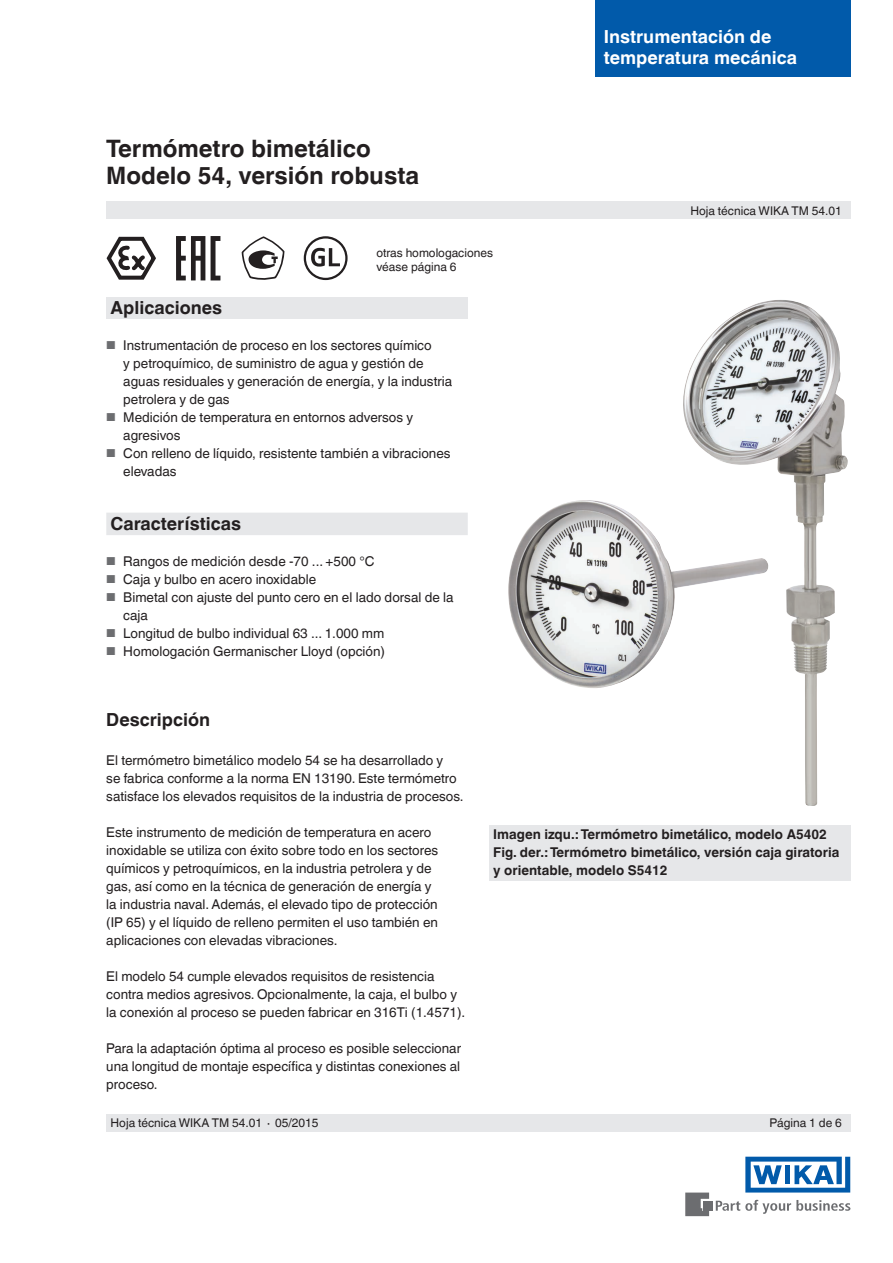
<style>
.page{position:relative;width:893px;height:1263px;background:#fff}
.page>*{position:absolute;margin:0;border:0;box-sizing:border-box;transform-origin:0 0}
.t1{font:700 24px/27px "Helvetica World";color:#231f20}
.t2{font:700 18px "Helvetica World";color:#231f20}
.t3{font:700 18px/21px "Helvetica World";color:#fff}
.t4{font:13.5px/18px "Helvetica World";color:#231f20}
.t5{font:700 13.5px/18px "Helvetica World";color:#231f20}
.t6{font:12px/13.5px "Helvetica World";color:#231f20}
.s1{font-size:11.55px;color:#6c6d70}
</style>
<div class="page">
<div style="left:106px;top:298px;width:362px;height:21px;background:#e6e7e9"></div>
<svg style="left:716px;top:1200px;width:134px;height:14px"></svg>
<div style="left:703px;top:1201px;width:9px;height:9px;background:#6c6d70"></div>
<svg style="left:685px;top:1192px;width:24px;height:24px"></svg>
<svg style="left:745px;top:1157px;width:105px;height:35px"></svg>
<div style="left:106px;top:202px;width:744px;height:17px;background:#e6e7e9"></div>
<div style="left:106px;top:1114px;width:744px;height:17px;background:#e6e7e9"></div>
<div style="left:595px;top:0;width:255px;height:77px;background:#015aaa"></div>
<div style="left:304px;top:236px;width:44px;height:44px;border:2px solid #231f20;border-radius:50%"></div>
<svg style="left:311px;top:248px;width:29px;height:19px"></svg>
<img style="left:508px;top:500px;width:173px;height:188px">
<img style="left:681px;top:300px;width:167px;height:506px">
<svg style="left:106px;top:236px;width:50px;height:44px"></svg>
<svg style="left:211px;top:236px;width:9px;height:44px"></svg>
<svg style="left:176px;top:236px;width:29px;height:44px"></svg>
<svg style="left:242px;top:236px;width:42px;height:44px"></svg>
<div style="left:106px;top:513px;width:362px;height:22px;background:#e6e7e9"></div>
<div style="left:489px;top:825px;width:361px;height:55px;background:#e6e7e9"></div>
<h1 class="t1" style="left:106px;top:135px;width:314px">Termómetro bimetálico<br>Modelo 54, versión robusta</h1>
<p class="t6" style="left:376px;top:246px;width:118px">otras homologaciones véase página 6</p>
<h2 class="t2" style="left:111px;top:297px;width:113px">Aplicaciones</h2>
<p class="t4" style="left:123px;top:336px;width:330px;text-indent:-17px"><span class="s1">■</span> Instrumentación de proceso en los sectores químico<br>y petroquímico, de suministro de agua y gestión de aguas residuales y generación de energía, y la industria petrolera y de gas</p>
<p class="t4" style="left:123px;top:408px;width:291px;text-indent:-17px"><span class="s1">■</span> Medición de temperatura en entornos adversos y agresivos</p>
<p class="t4" style="left:123px;top:444px;width:329px;text-indent:-17px"><span class="s1">■</span> Con relleno de líquido, resistente también a vibraciones elevadas</p>
<h2 class="t2" style="left:111px;top:513px;width:132px">Características</h2>
<p class="t4" style="left:106px;top:552px;width:270px"><span class="s1">■</span> Rangos de medición desde -70 ... +500 °C</p>
<p class="t4" style="left:106px;top:570px;width:211px"><span class="s1">■</span> Caja y bulbo en acero inoxidable</p>
<p class="t4" style="left:123px;top:588px;width:332px;text-indent:-17px"><span class="s1">■</span> Bimetal con ajuste del punto cero en el lado dorsal de la caja</p>
<p class="t4" style="left:106px;top:624px;width:279px"><span class="s1">■</span> Longitud de bulbo individual 63 ... 1.000 mm</p>
<p class="t4" style="left:106px;top:642px;width:280px"><span class="s1">■</span> Homologación Germanischer Lloyd (opción)</p>
<h2 class="t3" style="left:604px;top:26px;width:195px">Instrumentación de temperatura mecánica</h2>
<p class="t6" style="left:690px;top:204px;width:153px">Hoja técnica WIKA TM 54.01</p>
<h2 class="t2" style="left:106px;top:709px;width:105px">Descripción</h2>
<p class="t4" style="left:106px;top:751px;width:359px">El termómetro bimetálico modelo 54 se ha desarrollado y<br>se fabrica conforme a la norma EN 13190. Este termómetro satisface los elevados requisitos de la industria de procesos.</p>
<p class="t4" style="left:106px;top:823px;width:334px">Este instrumento de medición de temperatura en acero inoxidable se utiliza con éxito sobre todo en los sectores químicos y petroquímicos, en la industria petrolera y de gas, así como en la técnica de generación de energía y la industria naval. Además, el elevado tipo de protección (IP 65) y el líquido de relleno permiten el uso también en aplicaciones con elevadas vibraciones.</p>
<p class="t4" style="left:106px;top:967px;width:360px">El modelo 54 cumple elevados requisitos de resistencia contra medios agresivos. Opcionalmente, la caja, el bulbo y la conexión al proceso se pueden fabricar en 316Ti (1.4571).</p>
<p class="t4" style="left:106px;top:1039px;width:356px;text-align:justify">Para la adaptación óptima al proceso es posible seleccionar una longitud de montaje específica y distintas conexiones al proceso.</p>
<p class="t5" style="left:493px;top:826px;width:348px">Imagen izqu.: Termómetro bimetálico, modelo A5402<br>Fig. der.: Termómetro bimetálico, versión caja giratoria y orientable, modelo S5412</p>
<p class="t6" style="left:111px;top:1116px;width:209px">Hoja técnica WIKA TM 54.01 ∙ 05/2015</p>
<p class="t6" style="left:769px;top:1116px;width:74px">Página 1 de 6</p>
</div>
